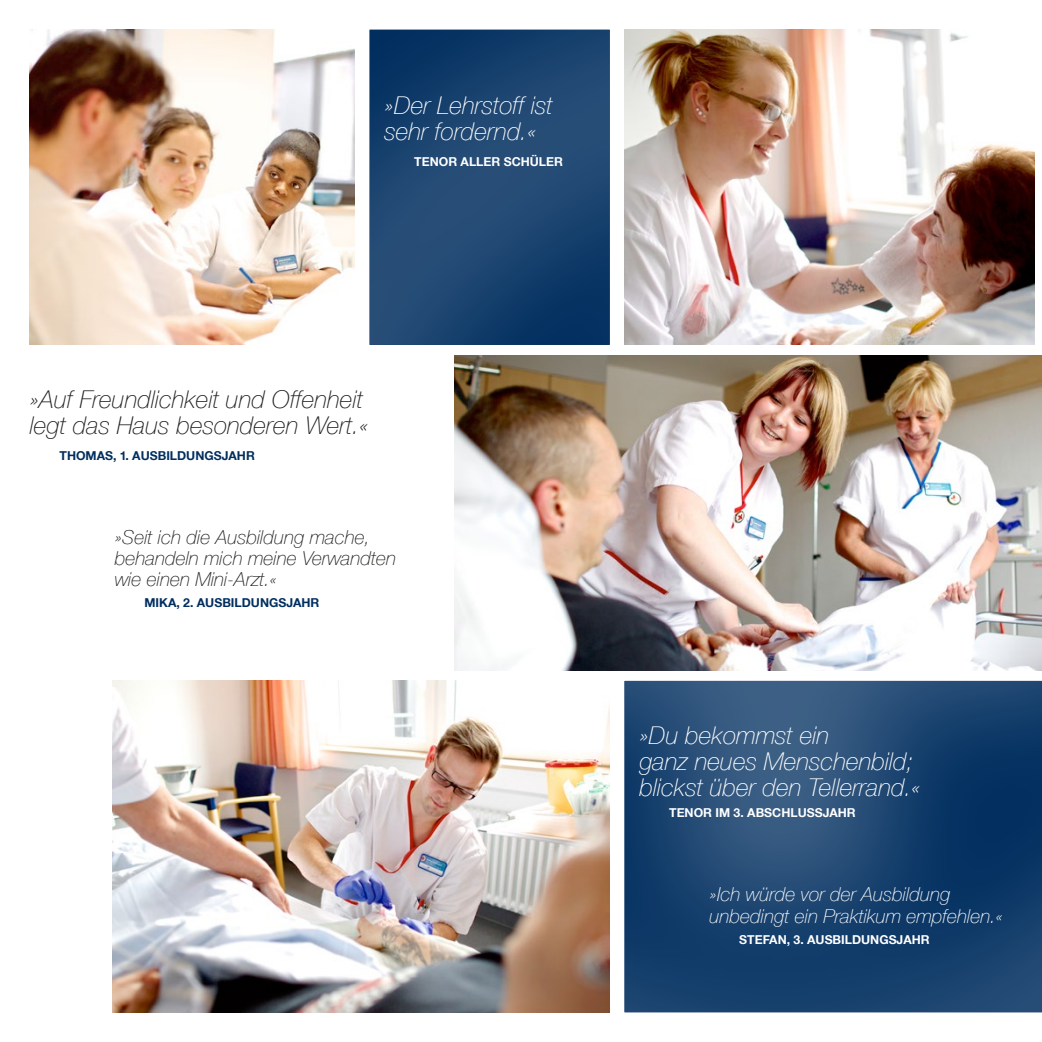
<style>
.page{position:relative;width:1042px;height:1042px;background:#fff}
.page>*{position:absolute;margin:0;border:0;box-sizing:border-box;transform-origin:0 0}
.t1{font:italic 100 24.5px/26.2px "Helvetica Neue LT Com";color:#fff}
.t2{font:italic 100 24.5px/26.2px "Helvetica Neue LT Com";color:#1d1d1b}
.t3{font:italic 100 19.25px/21px "Helvetica Neue LT Com";color:#1d1d1b}
.t4{font:italic 100 19.25px/21px "Helvetica Neue LT Com";color:#fff}
.t5{font:700 12.25px "Helvetica Neue LT Com";color:#fff}
.t6{font:700 12.25px "Helvetica Neue LT Com";color:#002e5f}
</style>
<div class="page">
<img style="left:370px;top:30px;width:672px;height:982px">
<img style="left:624px;top:30px;width:410px;height:315px">
<img style="left:455px;top:355px;width:587px;height:315px">
<img style="left:113px;top:681px;width:497px;height:331px">
<img style="left:30px;top:30px;width:325px;height:315px">
<p class="t1" style="left:384px;top:92px;width:170px">»Der Lehrstoff ist sehr fordernd.«</p>
<p class="t5" style="left:414px;top:154px;width:150px">TENOR ALLER SCHÜLER</p>
<p class="t2" style="left:30px;top:386px;width:341px">»Auf Freundlichkeit und Offenheit legt das Haus besonderen Wert.«</p>
<p class="t6" style="left:60px;top:448px;width:197px">THOMAS, 1. AUSBILDUNGSJAHR</p>
<p class="t3" style="left:115px;top:527px;width:283px">»Seit ich die Ausbildung mache, behandeln mich meine Verwandten wie einen Mini-Arzt.«</p>
<p class="t6" style="left:144px;top:595px;width:176px">MIKA, 2. AUSBILDUNGSJAHR</p>
<p class="t1" style="left:639px;top:722px;width:283px">»Du bekommst ein<br>ganz neues Menschenbild; blickst über den Tellerrand.«</p>
<p class="t5" style="left:669px;top:805px;width:188px">TENOR IM 3. ABSCHLUSSJAHR</p>
<p class="t4" style="left:709px;top:884px;width:295px">»Ich würde vor der Ausbildung unbedingt ein Praktikum empfehlen.«</p>
<p class="t5" style="left:739px;top:931px;width:192px">STEFAN, 3. AUSBILDUNGSJAHR</p>
</div>
